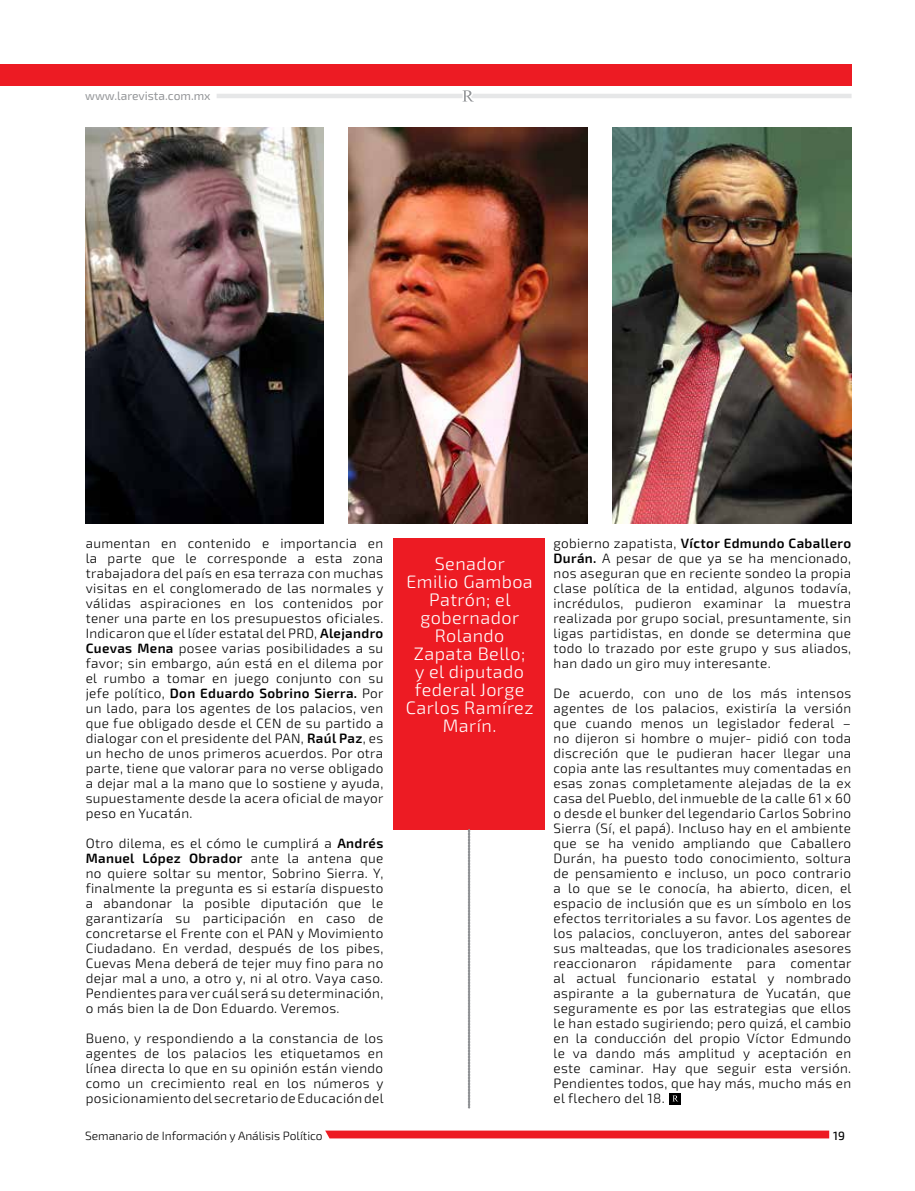
<style>
.page{position:relative;width:915px;height:1191px;background:#fff}
.page>*{position:absolute;margin:0;border:0;box-sizing:border-box;transform-origin:0 0}
.t1{font:300 18px/18px "Exo 2";letter-spacing:.025em;color:#fff;text-align:center}
.t2{font:300 13.5px/15px "Exo 2";letter-spacing:.025em;color:#000;text-align:justify}
.t3{font:300 12px "Exo 2";color:#000}
.t4{font:12px "Exo 2";color:#939598}
.t5{font:500 12px "Exo 2";color:#000}
.s1{font-weight:600}
</style>
<div class="page">
<hr style="left:474px;top:94px;width:377px;height:4px;background:#e6e7e8">
<hr style="left:216px;top:94px;width:258px;height:4px;background:#e6e7e8">
<svg style="left:462px;top:90px;width:12px;height:12px"></svg>
<svg style="left:325px;top:1130px;width:503px;height:8px"></svg>
<div style="left:393px;top:538px;width:151px;height:291px;background:#ed1b23"></div>
<svg style="left:468px;top:829px;width:1px;height:279px"></svg>
<div style="left:0;top:64px;width:850px;height:21px;background:#ed1b23"></div>
<img style="left:85px;top:128px;width:238px;height:395px">
<img style="left:349px;top:128px;width:238px;height:395px">
<img style="left:612px;top:128px;width:238px;height:395px">
<div style="left:669px;top:1093px;width:11px;height:11px;background:#000"></div>
<svg style="left:672px;top:1095px;width:6px;height:6px"></svg>
<p class="t4" style="left:85px;top:89px;width:127px">www.larevista.com.mx</p>
<p class="t2" style="left:86px;top:536px;width:299px">aumentan en contenido e importancia en la parte que le corresponde a esta zona trabajadora del país en esa terraza con muchas visitas en el conglomerado de las normales y válidas aspiraciones en los contenidos por tener una parte en los presupuestos oficiales.<br>Indicaron que el líder estatal del PRD, <span class="s1">Alejandro Cuevas Mena</span> posee varias posibilidades a su favor; sin embargo, aún está en el dilema por el rumbo a tomar en juego conjunto con su jefe político, <span class="s1">Don Eduardo Sobrino Sierra.</span> Por un lado, para los agentes de los palacios, ven que fue obligado desde el CEN de su partido a dialogar con el presidente del PAN, <span class="s1">Raúl Paz</span>, es un hecho de unos primeros acuerdos. Por otra parte, tiene que valorar para no verse obligado a dejar mal a la mano que lo sostiene y ayuda, supuestamente desde la acera oficial de mayor peso en Yucatán.</p>
<p class="t2" style="left:86px;top:836px;width:299px">Otro dilema, es el cómo le cumplirá a <span class="s1">Andrés Manuel López Obrador</span> ante la antena que no quiere soltar su mentor, Sobrino Sierra. Y, finalmente la pregunta es si estaría dispuesto a abandonar la posible diputación que le garantizaría su participación en caso de concretarse el Frente con el PAN y Movimiento Ciudadano. En verdad, después de los pibes, Cuevas Mena deberá de tejer muy fino para no dejar mal a uno, a otro y, ni al otro. Vaya caso.<br>Pendientes para ver cuál será su determinación, o más bien la de Don Eduardo. Veremos.</p>
<p class="t2" style="left:86px;top:1031px;width:299px">Bueno, y respondiendo a la constancia de los agentes de los palacios les etiquetamos en línea directa lo que en su opinión están viendo como un crecimiento real en los números y posicionamiento del secretario de Educación del</p>
<p class="t3" style="left:85px;top:1128px;width:239px">Semanario de Información y Análisis Político</p>
<h1 class="t1" style="left:405px;top:555px;width:129px">Senador<br>Emilio Gamboa<br>Patrón; el gobernador<br>Rolando<br>Zapata Bello;<br>y el diputado federal Jorge<br>Carlos Ramírez<br>Marín.</h1>
<p class="t2" style="left:553px;top:536px;width:299px">gobierno zapatista, <span class="s1">Víctor Edmundo Caballero Durán.</span> A pesar de que ya se ha mencionado, nos aseguran que en reciente sondeo la propia clase política de la entidad, algunos todavía, incrédulos, pudieron examinar la muestra realizada por grupo social, presuntamente, sin ligas partidistas, en donde se determina que todo lo trazado por este grupo y sus aliados, han dado un giro muy interesante.</p>
<p class="t2" style="left:553px;top:686px;width:299px">De acuerdo, con uno de los más intensos agentes de los palacios, existiría la versión que cuando menos un legislador federal – no dijeron si hombre o mujer- pidió con toda discreción que le pudieran hacer llegar una copia ante las resultantes muy comentadas en esas zonas completamente alejadas de la ex casa del Pueblo, del inmueble de la calle 61 x 60 o desde el bunker del legendario Carlos Sobrino Sierra (Sí, el papá). Incluso hay en el ambiente que se ha venido ampliando que Caballero Durán, ha puesto todo conocimiento, soltura de pensamiento e incluso, un poco contrario a lo que se le conocía, ha abierto, dicen, el espacio de inclusión que es un símbolo en los efectos territoriales a su favor. Los agentes de los palacios, concluyeron, antes del saborear sus malteadas, que los tradicionales asesores reaccionaron rápidamente para comentar al actual funcionario estatal y nombrado aspirante a la gubernatura de Yucatán, que seguramente es por las estrategias que ellos le han estado sugiriendo; pero quizá, el cambio en la conducción del propio Víctor Edmundo le va dando más amplitud y aceptación en este caminar. Hay que seguir esta versión.<br>Pendientes todos, que hay más, mucho más en el flechero del 18.</p>
<p class="t5" style="left:833px;top:1128px;width:13px">19</p>
</div>
